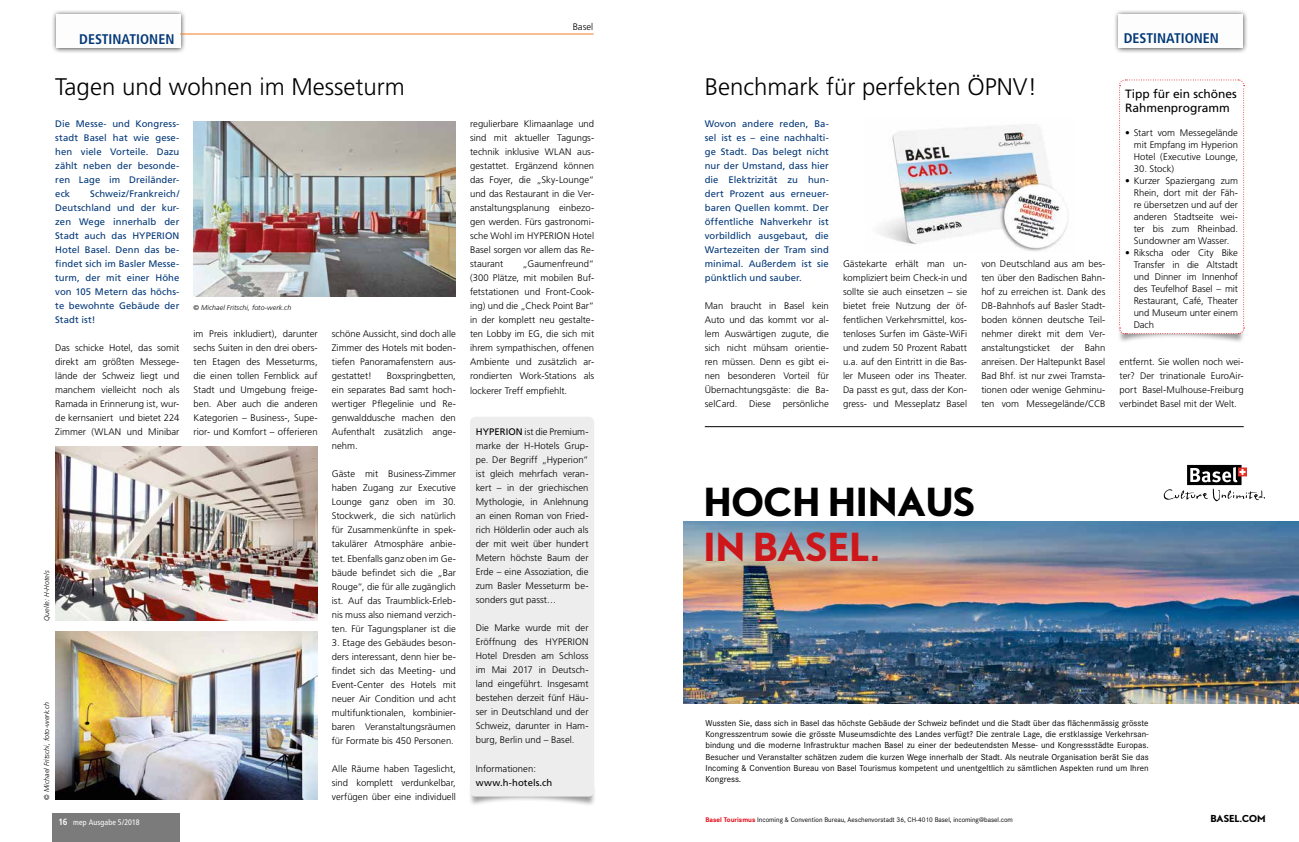
<style>
.page{position:relative;width:1299px;height:842px;background:#fff}
.page>*{position:absolute;margin:0;border:0;box-sizing:border-box;transform-origin:0 0}
.t1{font:700 36px "DTL Nobel TOT";color:#000}
.t2{font:700 36px "DTL Nobel TOT";color:#cd171a}
.t3{font:300 24px "Frutiger";color:#000}
.t4{font:700 condensed 14px "Frutiger";color:#033878}
.t5{font:12px/14px "Frutiger";letter-spacing:-.005em;color:#000}
.t6{font:300 9.5px/14px "Frutiger";color:#000;text-align:justify}
.t7{font:9.5px/14px "Frutiger";letter-spacing:.005em;color:#033878;text-align:justify}
.t8{font:9.5px "Frutiger";letter-spacing:.005em;color:#000}
.t9{font:9px/11.3px "Corporate S";color:#000;text-align:justify}
.t10{font:700 9px "DTL Nobel TOT";color:#000}
.t11{font:condensed 8px "Frutiger";letter-spacing:.01em;color:#fff}
.t12{font:7px "Corporate S";color:#000}
.t13{font:italic 300 7px "Frutiger";letter-spacing:.01em;color:#000}
.s1{font-style:normal}
.s2{font-weight:700;font-size:9px}
.s3{font-weight:400}
.s4{font-weight:700;color:#e30613}
</style>
<div class="page">
<div style="left:53px;top:814px;width:127px;height:28px;background:#7c7b7b"></div>
<div style="left:1117px;top:318px;width:128px;height:26px;background:#000;opacity:.4"></div>
<div style="left:51px;top:10px;width:135px;height:44px;background:#000;opacity:.75"></div>
<div style="left:56px;top:15px;width:124px;height:33px;background:#fdfdfd"></div>
<div style="left:1113px;top:10px;width:135px;height:44px;background:#000;opacity:.75"></div>
<div style="left:1118px;top:15px;width:124px;height:33px;background:#fdfdfd"></div>
<img style="left:683px;top:522px;width:615px;height:181px">
<svg style="left:1163px;top:465px;width:101px;height:36px"></svg>
<hr style="left:704px;top:426px;width:539px;height:1px;background:#000">
<svg style="left:1118px;top:79px;width:126px;height:255px"></svg>
<img style="left:880px;top:125px;width:188px;height:126px">
<div style="left:468px;top:781px;width:127px;height:26px;background:#000;opacity:.4"></div>
<div style="left:470px;top:417px;width:124px;height:379px;background:#ededed;border-radius:6px"></div>
<img style="left:193px;top:121px;width:263px;height:175px">
<img style="left:56px;top:631px;width:261px;height:169px">
<img style="left:55px;top:447px;width:262px;height:174px">
<hr style="left:180px;top:34px;width:413px;height:1px;background:#f07e26">
<p class="t6" style="left:572px;top:20px;width:22px">Basel</p>
<h3 class="t4" style="left:79px;top:31px;width:97px">DESTINATIONEN</h3>
<h3 class="t4" style="left:1123px;top:29px;width:97px">DESTINATIONEN</h3>
<h2 class="t3" style="left:55px;top:73px;width:351px">Tagen und wohnen im Messeturm</h2>
<p class="t7" style="left:55px;top:117px;width:126px">Die Messe- und Kongress&shy;stadt Basel hat wie gese&shy;hen viele Vorteile. Dazu zählt neben der besonde&shy;ren Lage im Dreiländer&shy;eck</p>
<p class="t7" style="left:55px;top:187px;width:126px;text-indent:35px">Schweiz/Frankreich/ Deutschland und der kur&shy;zen Wege innerhalb der Stadt auch das HYPERION Hotel Basel. Denn das be&shy;findet sich im Basler Messe&shy;turm, der mit einer Höhe von 105 Metern das höchs&shy;te bewohnte Gebäude der Stadt ist!</p>
<p class="t6" style="left:55px;top:341px;width:126px">Das schicke Hotel, das somit direkt am größten Messege&shy;lände der Schweiz liegt und manchem vielleicht noch als Ramada in Erinnerung ist, wur&shy;de kernsaniert und bietet 224<br>Zimmer (WLAN und Minibar</p>
<p class="t13" style="left:43px;top:621px;width:52px;rotate:-90deg">Quelle: H-Hotels</p>
<p class="t13" style="left:43px;top:800px;width:99px;rotate:-90deg"><span class="s1">©</span> Michael Fritschi, foto-werk.ch</p>
<p class="t11" style="left:58px;top:818px;width:83px"><span class="s2">16</span> mep Ausgabe 5/2018</p>
<p class="t13" style="left:193px;top:304px;width:99px"><span class="s1">©</span> Michael Fritschi, foto-werk.ch</p>
<p class="t6" style="left:193px;top:327px;width:126px">im Preis inkludiert), darunter sechs Suiten in den drei obers&shy;ten Etagen des Messeturms, die einen tollen Fernblick auf Stadt und Umgebung freige&shy;ben. Aber auch die anderen Kategorien – Business-, Supe&shy;rior- und Komfort – offerieren</p>
<p class="t6" style="left:332px;top:327px;width:126px">schöne Aussicht, sind doch alle Zimmer des Hotels mit boden&shy;tiefen Panoramafenstern aus&shy;gestattet!</p>
<p class="t6" style="left:332px;top:369px;width:126px;text-indent:55px">Boxspringbetten, ein separates Bad samt hoch&shy;wertiger Pflegelinie und Re&shy;genwalddusche machen den Aufenthalt zusätzlich ange&shy;nehm.</p>
<p class="t6" style="left:332px;top:467px;width:126px">Gäste mit Business-Zimmer haben Zugang zur Executive Lounge ganz oben im 30.<br>Stockwerk, die sich natürlich für Zusammenkünfte in spek&shy;takulärer Atmosphäre anbie&shy;tet. Ebenfalls ganz oben im Ge&shy;bäude befindet sich die „Bar Rouge“, die für alle zugänglich ist. Auf das Traumblick-Erleb&shy;nis muss also niemand verzich&shy;ten. Für Tagungsplaner ist die</p>
<p class="t6" style="left:332px;top:635px;width:126px">3. Etage des Gebäudes beson&shy;ders interessant, denn hier be&shy;findet sich das Meeting- und Event-Center des Hotels mit neuer Air Condition und acht multifunktionalen, kombinier&shy;baren Veranstaltungsräumen für Formate bis 450 Personen.</p>
<p class="t6" style="left:332px;top:761px;width:126px">Alle Räume haben Tageslicht, sind komplett verdunkelbar, verfügen über eine individuell</p>
<p class="t6" style="left:470px;top:117px;width:126px">regulierbare Klimaanlage und sind mit aktueller Tagungs&shy;technik inklusive WLAN aus&shy;gestattet. Ergänzend können das Foyer, die „Sky-Lounge“ und das Restaurant in die Ver&shy;anstaltungsplanung einbezo&shy;gen werden. Fürs gastronomi&shy;sche Wohl im HYPERION Hotel Basel sorgen vor allem das Re&shy;staurant</p>
<p class="t6" style="left:470px;top:257px;width:126px;text-indent:53px">„Gaumenfreund“ (300 Plätze, mit mobilen Buf&shy;fetstationen und Front-Cook&shy;ing) und die „Check Point Bar“ in der komplett neu gestalte&shy;ten Lobby im EG, die sich mit ihrem sympathischen, offenen Ambiente und zusätzlich ar&shy;rondierten Work-Stations als lockerer Treff empfiehlt.</p>
<p class="t6" style="left:476px;top:425px;width:114px"><span class="s3">HYPERION</span> ist die Premium&shy;marke der H-Hotels Grup&shy;pe. Der Begriff „Hyperion“ ist gleich mehrfach veran&shy;kert – in der griechischen Mythologie, in Anlehnung an einen Roman von Fried&shy;rich Hölderlin oder auch als der mit weit über hundert Metern höchste Baum der Erde – eine Assoziation, die zum Basler Messeturm be&shy;sonders gut passt…</p>
<p class="t6" style="left:476px;top:621px;width:114px">Die Marke wurde mit der Eröffnung des HYPERION Hotel Dresden am Schloss im Mai 2017 in Deutsch&shy;land eingeführt. Insgesamt bestehen derzeit fünf Häu&shy;ser in Deutschland und der Schweiz, darunter in Ham&shy;burg, Berlin und – Basel.</p>
<p class="t6" style="left:476px;top:761px;width:62px">Informationen:</p>
<p class="t8" style="left:476px;top:777px;width:78px">www.h-hotels.ch</p>
<h2 class="t3" style="left:704px;top:73px;width:334px">Benchmark für perfekten ÖPNV!</h2>
<p class="t7" style="left:704px;top:117px;width:126px">Wovon andere reden, Ba&shy;sel ist es – eine nachhalti&shy;ge Stadt. Das belegt nicht nur der Umstand, dass hier die Elektrizität zu hun&shy;dert Prozent aus erneuer&shy;baren Quellen kommt. Der öffentliche Nahverkehr ist vorbildlich ausgebaut, die Wartezeiten der Tram sind minimal. Außerdem ist sie pünktlich und sauber.</p>
<p class="t6" style="left:704px;top:299px;width:126px">Man braucht in Basel kein Auto und das kommt vor al&shy;lem Auswärtigen zugute, die sich nicht mühsam orientie&shy;ren müssen. Denn es gibt ei&shy;nen besonderen Vorteil für Übernachtungsgäste: die Ba&shy;selCard. Diese persönliche</p>
<p class="t6" style="left:843px;top:257px;width:126px">Gästekarte erhält man un&shy;kompliziert beim Check-in und sollte sie auch einsetzen – sie bietet freie Nutzung der öf&shy;fentlichen Verkehrsmittel, kos&shy;tenloses Surfen im Gäste-WiFi und zudem 50 Prozent Rabatt u.a. auf den Eintritt in die Bas&shy;ler Museen oder ins Theater.<br>Da passt es gut, dass der Kon&shy;gress- und Messeplatz Basel</p>
<p class="t6" style="left:981px;top:257px;width:126px">von Deutschland aus am bes&shy;ten über den Badischen Bahn&shy;hof zu erreichen ist. Dank des DB-Bahnhofs auf Basler Stadt&shy;boden können deutsche Teil&shy;nehmer direkt mit dem Ver&shy;anstaltungsticket der Bahn anreisen. Der Haltepunkt Basel Bad Bhf. ist nur zwei Tramsta&shy;tionen oder wenige Gehminu&shy;ten vom Messegelände/CCB</p>
<p class="t5" style="left:1125px;top:87px;width:113px">Tipp für ein schönes<br>Rahmenprogramm</p>
<p class="t6" style="left:1133px;top:127px;width:106px;line-height:12px;text-indent:-9px">• Start vom Messegelände mit Empfang im Hyperion Hotel (Executive Lounge,</p>
<p class="t6" style="left:1133px;top:162px;width:42px">30. Stock)</p>
<p class="t6" style="left:1133px;top:175px;width:106px;line-height:12px;text-indent:-9px">• Kurzer Spaziergang zum Rhein, dort mit der Fäh&shy;re übersetzen und auf der anderen Stadtseite wei&shy;ter bis zum Rheinbad.<br>Sundowner am Wasser.</p>
<p class="t6" style="left:1133px;top:247px;width:106px;line-height:12px;text-indent:-9px">• Rikscha oder City Bike Transfer in die Altstadt und Dinner im Innenhof des Teufelhof Basel – mit Restaurant, Café, Theater und Museum unter einem Dach</p>
<p class="t6" style="left:1119px;top:355px;width:126px">entfernt. Sie wollen noch wei&shy;ter? Der trinationale EuroAir&shy;port Basel-Mulhouse-Freiburg verbindet Basel mit der Welt.</p>
<h1 class="t1" style="left:703px;top:475px;width:273px">HOCH HINAUS</h1>
<h1 class="t2" style="left:703px;top:521px;width:178px">IN BASEL.</h1>
<p class="t9" style="left:705px;top:717px;width:444px">Wussten Sie, dass sich in Basel das höchste Gebäude der Schweiz befindet und die Stadt über das flächenmässig grösste Kongresszentrum sowie die grösste Museumsdichte des Landes verfügt? Die zentrale Lage, die erstklassige Verkehrsan&shy;bindung und die moderne Infrastruktur machen Basel zu einer der bedeutendsten Messe- und Kongressstädte Europas.<br>Besucher und Veranstalter schätzen zudem die kurzen Wege innerhalb der Stadt. Als neutrale Organisation berät Sie das Incoming &amp; Convention Bureau von Basel Tourismus kompetent und unentgeltlich zu sämtlichen Aspekten rund um Ihren Kongress.</p>
<p class="t12" style="left:705px;top:815px;width:309px"><span class="s4">Basel Tourismus</span> Incoming &amp; Convention Bureau, Aeschenvorstadt 36, CH-4010 Basel, incoming@basel.com</p>
<p class="t10" style="left:1210px;top:812px;width:57px">BASEL.COM</p>
</div>
